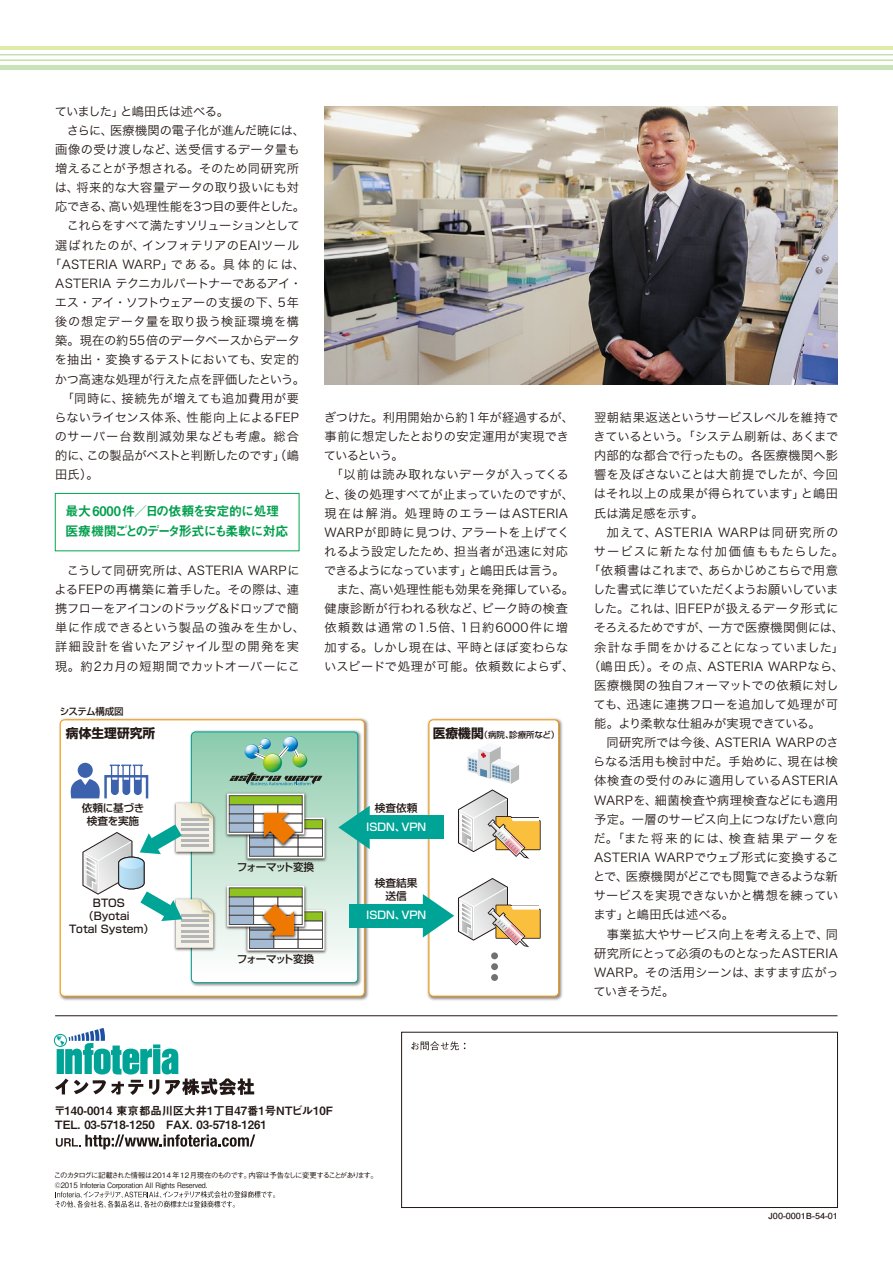
<style>
.page{position:relative;width:893px;height:1263px;background:#fff}
.page>*{position:absolute;margin:0;border:0;box-sizing:border-box;transform-origin:0 0}
.t1{font:13.35px/19.2px "Midashi Go Pr 5 MB31";letter-spacing:-.055em;color:#009f4c}
.t2{font:700 12.75px "Shin Go Pro";color:#221815}
.t3{font:12.15px/19.2px "Hira Kaku Pro W3";letter-spacing:.01em;color:#221815}
.t4{font:12.15px "Hira Kaku Pro W3";letter-spacing:-.01em;color:#221815}
.t5{font:12.15px "Hira Kaku Pro W3";letter-spacing:-.045em;color:#221815}
.t6{font:12.15px "Hira Kaku Pro W3";letter-spacing:-.03em;color:#221815}
.t7{font:12.15px "Hira Kaku Pro W3";letter-spacing:-.05em;color:#221815}
.t8{font:12.15px "Hira Kaku Pro W3";letter-spacing:-.015em;color:#221815}
.t9{font:12.15px "Hira Kaku Pro W3";letter-spacing:.055em;color:#221815}
.t10{font:12.15px "Hira Kaku Pro W3";letter-spacing:-.025em;color:#221815}
.t11{font:12.15px "Hira Kaku Pro W3";letter-spacing:.05em;color:#221815}
.t12{font:12.15px "Hira Kaku Pro W3";letter-spacing:.04em;color:#221815}
.t13{font:12.15px "Hira Kaku Pro W3";letter-spacing:-.04em;color:#221815}
.t14{font:12.15px "Hira Kaku Pro W3";letter-spacing:.08em;color:#221815}
.t15{font:12.15px "Hira Kaku Pro W3";letter-spacing:.09em;color:#221815}
.t16{font:12.15px "Hira Kaku Pro W3";letter-spacing:-.02em;color:#221815}
.t17{font:12.15px "Hira Kaku Pro W3";letter-spacing:.135em;color:#221815}
.t18{font:11.55px/13.8px "Midashi Go Pr 5 MB31";letter-spacing:-.005em;color:#221815}
.t19{font:500 10.65px/12.8px "Shin Go Pro";color:#221815;text-align:center}
.t20{font:500 10.65px "Shin Go Pro";letter-spacing:-.1em;color:#221815}
.t21{font:500 10.65px "Shin Go Pro";color:#fff}
.t22{font:500 10.65px/12.8px "Shin Go Pro";letter-spacing:-.02em;color:#221815;text-align:center}
.t23{font:500 9.6px "Shin Go Pr 5";letter-spacing:-.055em;color:#221815}
.t24{font:500 8.55px "Shin Go Pro";color:#221815}
.t25{font:700 8.4px "Futo Go B101 Pr 5";color:#221815;scale:1.08 1}
.t26{font:500 7.5px/9.6px "Gothic BBB Pr 5";letter-spacing:-.01em;color:#221815}
.s1{font-weight:700;font-size:12.75px}
</style>
<div class="page">
<img style="left:325px;top:106px;width:513px;height:279px">
<img style="left:59px;top:718px;width:310px;height:283px">
<div style="left:60px;top:720px;width:304px;height:276px;background:#fff;border-radius:4px"></div>
<div style="left:60px;top:719px;width:305px;height:277px;border:1px solid #f39700;border-radius:4px"></div>
<img style="left:191px;top:730px;width:170px;height:257px">
<img style="left:426px;top:718px;width:137px;height:283px">
<div style="left:429px;top:720px;width:130px;height:276px;background:#fff;border-radius:4px"></div>
<div style="left:428px;top:719px;width:131px;height:277px;border:1px solid #f39700;border-radius:4px"></div>
<div style="left:362px;top:816px;width:82px;height:23px;background:#00a496"></div>
<div style="left:349px;top:904px;width:81px;height:23px;background:#00a496"></div>
<svg style="left:423px;top:877px;width:118px;height:71px"></svg>
<div style="left:491px;top:952px;width:7px;height:7px;background:#727171;border-radius:50%"></div>
<div style="left:491px;top:963px;width:7px;height:7px;background:#727171;border-radius:50%"></div>
<div style="left:491px;top:974px;width:7px;height:7px;background:#727171;border-radius:50%"></div>
<svg style="left:458px;top:746px;width:83px;height:113px"></svg>
<svg style="left:71px;top:732px;width:299px;height:250px"></svg>
<hr style="left:55px;top:1015px;width:782px;height:1px;background:#221815">
<div style="left:401px;top:1032px;width:437px;height:176px;border:1px solid #221815"></div>
<svg style="left:411px;top:1041px;width:54px;height:9px"></svg>
<hr style="left:0;top:66px;width:893px;height:4px;background:#cbe3b9">
<hr style="left:0;top:47px;width:893px;height:3px;background:#dfeaab">
<hr style="left:0;top:55px;width:893px;height:1px;background:#a7ce9f">
<hr style="left:0;top:60px;width:893px;height:1px;background:#a9d171">
<svg style="left:56px;top:1134px;width:199px;height:15px"></svg>
<svg style="left:55px;top:1191px;width:220px;height:17px"></svg>
<svg style="left:54px;top:1028px;width:200px;height:67px"></svg>
<div style="left:55px;top:493px;width:244px;height:58px;border:1px solid #00a84d"></div>
<p class="t5" style="left:55px;top:100px;width:176px">ていました」と嶋田氏は述べる。</p>
<p class="t3" style="left:55px;top:120px;width:251px">　さらに、医療機関の電子化が進んだ暁には、</p>
<p class="t3" style="left:55px;top:139px;width:246px">画像の受け渡しなど、送受信するデータ量も</p>
<p class="t4" style="left:55px;top:158px;width:245px">増えることが予想される。そのため同研究所</p>
<p class="t3" style="left:55px;top:177px;width:246px">は、将来的な大容量データの取り扱いにも対</p>
<p class="t6" style="left:55px;top:196px;width:251px">応できる、高い処理性能を3つ目の要件とした。</p>
<p class="t7" style="left:55px;top:215px;width:246px">　これらをすべて満たすソリューションとして</p>
<p class="t12" style="left:55px;top:234px;width:246px">選ばれたのが、インフォテリアのEAIツール</p>
<p class="t3" style="left:49px;top:254px;width:258px">「ASTERIA WARP」である。具体的には、</p>
<p class="t10" style="left:55px;top:272px;width:248px">ASTERIA テクニカルパートナーであるアイ・</p>
<p class="t4" style="left:55px;top:292px;width:246px">エス・アイ・ソフトウェアーの支援の下、5年</p>
<p class="t9" style="left:55px;top:311px;width:245px">後の想定データ量を取り扱う検証環境を構</p>
<p class="t8" style="left:55px;top:330px;width:246px">築。現在の約55倍のデータベースからデータ</p>
<p class="t3" style="left:55px;top:349px;width:246px">を抽出・変換するテストにおいても、安定的</p>
<p class="t8" style="left:55px;top:368px;width:252px">かつ高速な処理が行えた点を評価したという。</p>
<p class="t9" style="left:55px;top:387px;width:245px">　「同時に、接続先が増えても追加費用が要</p>
<p class="t3" style="left:54px;top:407px;width:246px">らないライセンス体系、性能向上によるFEP</p>
<p class="t14" style="left:55px;top:425px;width:246px">のサーバー台数削減効果なども考慮。総合</p>
<p class="t5" style="left:55px;top:445px;width:245px">的に、この製品がベストと判断したのです」（嶋</p>
<p class="t3" style="left:55px;top:464px;width:45px">田氏）。</p>
<p class="t1" style="left:66px;top:501px;width:225px">最大6000件／日の依頼を安定的に処理医療機関ごとのデータ形式にも柔軟に対応</p>
<p class="t3" style="left:54px;top:560px;width:252px">　こうして同研究所は、ASTERIA WARPによるFEPの再構築に着手した。その際は、連携フローをアイコンのドラッグ＆ドロップで簡単に作成できるという製品の強みを生かし、詳細設計を省いたアジャイル型の開発を実現。約2カ月の短期間でカットオーバーにこ</p>
<p class="t3" style="left:323px;top:407px;width:252px">ぎつけた。利用開始から約1年が経過するが、事前に想定したとおりの安定運用が実現できているという。<br>　「以前は読み取れないデータが入ってくると、後の処理すべてが止まっていたのですが、現在は解消。処理時のエラーはASTERIA<br>WARPが即時に見つけ、アラートを上げてくれるよう設定したため、担当者が迅速に対応できるようになっています」と嶋田氏は言う。　また、高い処理性能も効果を発揮している。健康診断が行われる秋など、ピーク時の検査依頼数は通常の1.5倍、1日約6000件に増加する。しかし現在は、平時とほぼ変わらないスピードで処理が可能。依頼数によらず、</p>
<p class="t23" style="left:60px;top:703px;width:66px">システム構成図</p>
<p class="t2" style="left:66px;top:723px;width:91px">病体生理研究所</p>
<p class="t24" style="left:433px;top:728px;width:128px"><span class="s1">医療機関</span>（病院、診療所など）</p>
<p class="t22" style="left:82px;top:800px;width:64px">依頼に基づき検査を実施</p>
<p class="t19" style="left:93px;top:895px;width:34px">BTOS</p>
<p class="t19" style="left:83px;top:908px;width:48px">（Byotai</p>
<p class="t19" style="left:69px;top:921px;width:87px">Total System）</p>
<p class="t20" style="left:237px;top:858px;width:79px">フォーマット変換</p>
<p class="t20" style="left:237px;top:950px;width:79px">フォーマット変換</p>
<p class="t19" style="left:375px;top:800px;width:44px">検査依頼</p>
<p class="t21" style="left:366px;top:818px;width:62px">ISDN、VPN</p>
<p class="t19" style="left:375px;top:875px;width:44px">検査結果送信</p>
<p class="t21" style="left:366px;top:906px;width:62px">ISDN、VPN</p>
<p class="t3" style="left:594px;top:407px;width:246px">翌朝結果返送というサービスレベルを維持で</p>
<p class="t4" style="left:594px;top:426px;width:246px">きているという。「システム刷新は、あくまで</p>
<p class="t3" style="left:594px;top:445px;width:245px">内部的な都合で行ったもの。各医療機関へ影</p>
<p class="t3" style="left:594px;top:464px;width:245px">響を及ぼさないことは大前提でしたが、今回</p>
<p class="t3" style="left:594px;top:483px;width:246px">はそれ以上の成果が得られています」と嶋田</p>
<p class="t3" style="left:594px;top:503px;width:111px">氏は満足感を示す。</p>
<p class="t11" style="left:594px;top:521px;width:246px">　加えて、ASTERIA WARPは同研究所の</p>
<p class="t15" style="left:594px;top:540px;width:252px">サービスに新たな付加価値ももたらした。</p>
<p class="t13" style="left:588px;top:560px;width:251px">「依頼書はこれまで、あらかじめこちらで用意</p>
<p class="t7" style="left:593px;top:579px;width:247px">した書式に準じていただくようお願いしていま</p>
<p class="t3" style="left:593px;top:598px;width:247px">した。これは、旧FEPが扱えるデータ形式に</p>
<p class="t6" style="left:594px;top:617px;width:252px">そろえるためですが、一方で医療機関側には、</p>
<p class="t3" style="left:594px;top:636px;width:251px">余計な手間をかけることになっていました」</p>
<p class="t3" style="left:588px;top:656px;width:258px">（嶋田氏）。その点、ASTERIA WARPなら、</p>
<p class="t3" style="left:594px;top:675px;width:246px">医療機関の独自フォーマットでの依頼に対し</p>
<p class="t3" style="left:594px;top:694px;width:246px">ても、迅速に連携フローを追加して処理が可</p>
<p class="t16" style="left:594px;top:713px;width:228px">能。より柔軟な仕組みが実現できている。</p>
<p class="t3" style="left:594px;top:732px;width:246px">　同研究所では今後、ASTERIA WARPのさ</p>
<p class="t3" style="left:593px;top:751px;width:246px">らなる活用も検討中だ。手始めに、現在は検</p>
<p class="t3" style="left:594px;top:770px;width:245px">体検査の受付のみに適用しているASTERIA</p>
<p class="t3" style="left:594px;top:790px;width:245px">WARPを、細菌検査や病理検査などにも適用</p>
<p class="t4" style="left:594px;top:808px;width:245px">予定。一層のサービス向上につなげたい意向</p>
<p class="t17" style="left:594px;top:827px;width:246px">だ。「また将来的には、検査結果データを</p>
<p class="t3" style="left:594px;top:847px;width:246px">ASTERIA WARPでウェブ形式に変換するこ</p>
<p class="t5" style="left:593px;top:866px;width:246px">とで、医療機関がどこでも閲覧できるような新</p>
<p class="t3" style="left:594px;top:885px;width:246px">サービスを実現できないかと構想を練ってい</p>
<p class="t3" style="left:593px;top:904px;width:142px">ます」と嶋田氏は述べる。</p>
<p class="t3" style="left:594px;top:923px;width:245px">　事業拡大やサービス向上を考える上で、同</p>
<p class="t3" style="left:594px;top:943px;width:245px">研究所にとって必須のものとなったASTERIA</p>
<p class="t3" style="left:594px;top:962px;width:246px">WARP。その活用シーンは、ますます広がっ</p>
<p class="t3" style="left:594px;top:981px;width:82px">ていきそうだ。</p>
<p class="t18" style="left:54px;top:1103px;width:280px">〒140-0014 東京都品川区大井1丁目47番1号NTビル10F<br>TEL. 03-5718-1250　FAX. 03-5718-1261</p>
<p class="t26" style="left:54px;top:1170px;width:326px">このカタログに記載された情報は2014 年 12月現在のものです。内容は予告なしに変更することがあります。©2015 Infoteria Corporation All Rights Reserved.</p>
<p class="t25" style="left:768px;top:1209px;width:66px">J00-0001B-54-01</p>
</div>
